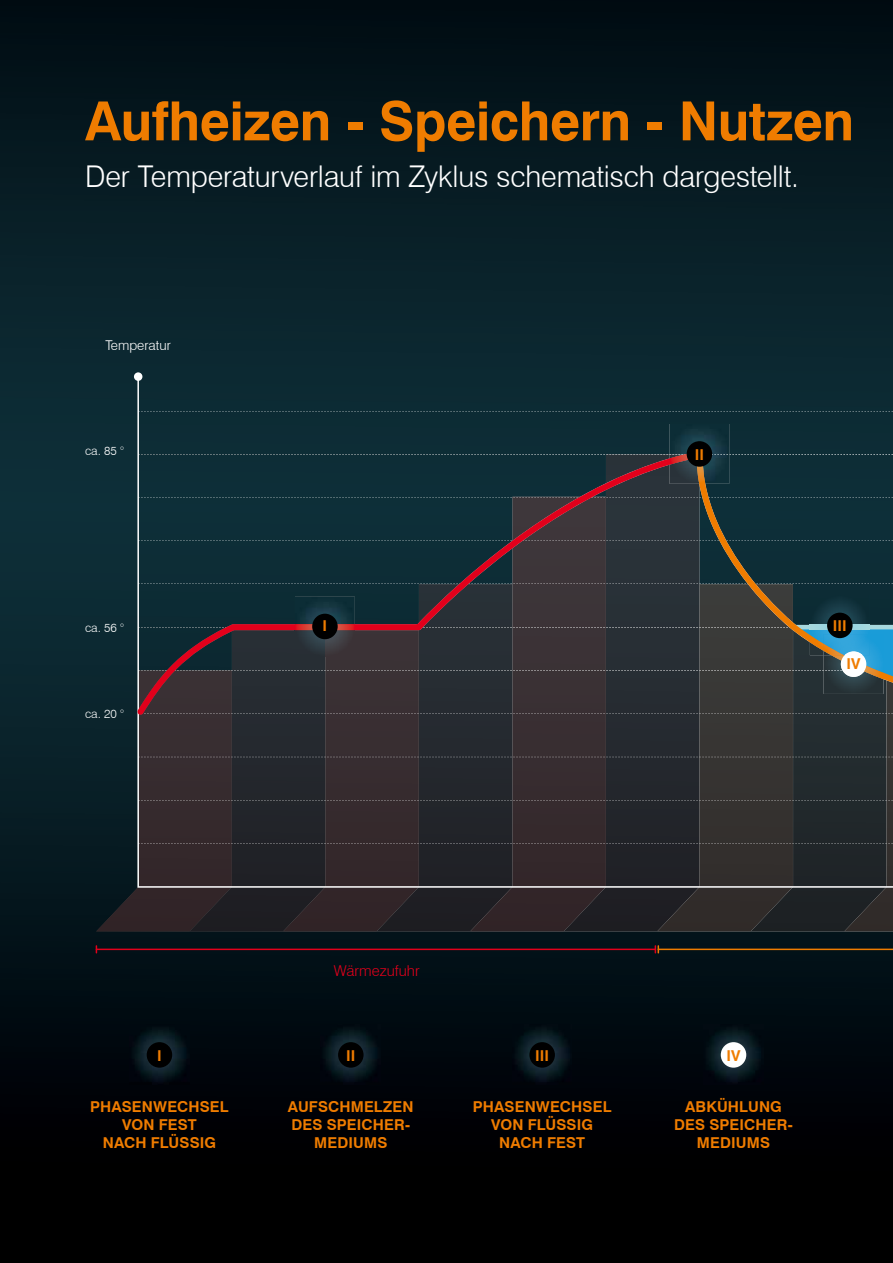
<style>
.page{position:relative;width:893px;height:1263px;background:#fff}
.page>*{position:absolute;margin:0;border:0;box-sizing:border-box;transform-origin:0 0}
.t1{font:700 54px "Swiss 721 BT";letter-spacing:-.01em;color:#ef7c00}
.t2{font:300 30px "Swiss 721 BT";letter-spacing:-.01em;color:#fff}
.t3{font:700 15px/18px "Swiss 721 BT";letter-spacing:.01em;color:#ef7c00;text-align:center}
.t4{font:300 15px "Swiss 721 BT";color:#e2001b}
.t5{font:300 13.5px "Swiss 721 BT";color:#fff}
.t6{font:300 12px "Swiss 721 BT";color:#fff}
</style>
<div class="page">
<img style="left:0;top:0;width:893px;height:1263px">
<img style="left:96px;top:887px;width:94px;height:44px">
<img style="left:190px;top:888px;width:93px;height:43px">
<img style="left:283px;top:888px;width:94px;height:43px">
<img style="left:377px;top:888px;width:93px;height:43px">
<img style="left:470px;top:888px;width:94px;height:43px">
<img style="left:564px;top:888px;width:93px;height:43px">
<img style="left:657px;top:888px;width:94px;height:43px">
<img style="left:751px;top:888px;width:93px;height:43px">
<img style="left:844px;top:888px;width:49px;height:43px">
<hr style="left:96px;top:948px;width:560px;height:2px;background:#e2001b">
<svg style="left:655px;top:945px;width:238px;height:8px;background:#302513"></svg>
<div style="left:134px;top:372px;width:8px;height:9px;background:#fff;border-radius:50%"></div>
<svg style="left:137px;top:377px;width:756px;height:511px;background:#252c31"></svg>
<svg style="left:702px;top:451px;width:191px;height:174px;background:#1b3336"></svg>
<svg style="left:137px;top:451px;width:565px;height:264px;background:#1e3038"></svg>
<img style="left:295px;top:596px;width:60px;height:28px">
<img style="left:295px;top:624px;width:60px;height:1px">
<div style="left:312px;top:614px;width:26px;height:25px;background:#000;border-radius:50%"></div>
<img style="left:669px;top:424px;width:60px;height:60px">
<img style="left:712px;top:454px;width:16px;height:1px">
<img style="left:669px;top:465px;width:27px;height:19px">
<img style="left:696px;top:466px;width:9px;height:18px">
<img style="left:669px;top:451px;width:23px;height:14px">
<div style="left:687px;top:441px;width:25px;height:26px;background:#000;border-radius:50%"></div>
<img style="left:810px;top:595px;width:60px;height:30px">
<svg style="left:138px;top:625px;width:755px;height:92px;background:#37353a"></svg>
<img style="left:824px;top:634px;width:46px;height:21px">
<img style="left:824px;top:644px;width:20px;height:11px">
<img style="left:844px;top:651px;width:19px;height:4px">
<div style="left:827px;top:613px;width:26px;height:25px;background:#000;border-radius:50%"></div>
<img style="left:129px;top:1025px;width:60px;height:60px">
<div style="left:147px;top:1042px;width:25px;height:26px;background:#000;border-radius:50%"></div>
<img style="left:321px;top:1025px;width:60px;height:60px">
<div style="left:338px;top:1042px;width:26px;height:26px;background:#000;border-radius:50%"></div>
<img style="left:512px;top:1025px;width:60px;height:60px">
<div style="left:529px;top:1042px;width:26px;height:26px;background:#000;border-radius:50%"></div>
<img style="left:704px;top:1025px;width:59px;height:60px">
<div style="left:721px;top:1042px;width:25px;height:26px;background:#fff;border-radius:50%"></div>
<h1 class="t1" style="left:85px;top:88px;width:770px">Aufheizen - Speichern - Nutzen</h1>
<h2 class="t2" style="left:85px;top:158px;width:715px">Der Temperaturverlauf im Zyklus schematisch dargestellt.</h2>
<p class="t5" style="left:106px;top:337px;width:67px">Temperatur</p>
<p class="t6" style="left:85px;top:443px;width:40px">ca. 85 °</p>
<p class="t6" style="left:85px;top:620px;width:40px">ca. 56 °</p>
<p class="t6" style="left:85px;top:706px;width:40px">ca. 20 °</p>
<p class="t3" style="left:323px;top:617px;width:6px">I</p>
<p class="t3" style="left:695px;top:445px;width:11px">II</p>
<p class="t3" style="left:833px;top:617px;width:15px">III</p>
<p class="t3" style="left:847px;top:655px;width:15px">IV</p>
<p class="t4" style="left:334px;top:961px;width:87px">Wärmezufuhr</p>
<p class="t3" style="left:157px;top:1046px;width:6px">I</p>
<p class="t3" style="left:346px;top:1046px;width:11px">II</p>
<p class="t3" style="left:535px;top:1046px;width:15px">III</p>
<p class="t3" style="left:726px;top:1046px;width:15px">IV</p>
<p class="t3" style="left:90px;top:1097px;width:140px">PHASENWECHSEL<br>VON FEST<br>NACH FLÜSSIG</p>
<p class="t3" style="left:288px;top:1097px;width:127px">AUFSCHMELZEN<br>DES SPEICHER-<br>MEDIUMS</p>
<p class="t3" style="left:473px;top:1097px;width:140px">PHASENWECHSEL<br>VON FLÜSSIG<br>NACH FEST</p>
<p class="t3" style="left:674px;top:1097px;width:120px">ABKÜHLUNG<br>DES SPEICHER-<br>MEDIUMS</p>
</div>
